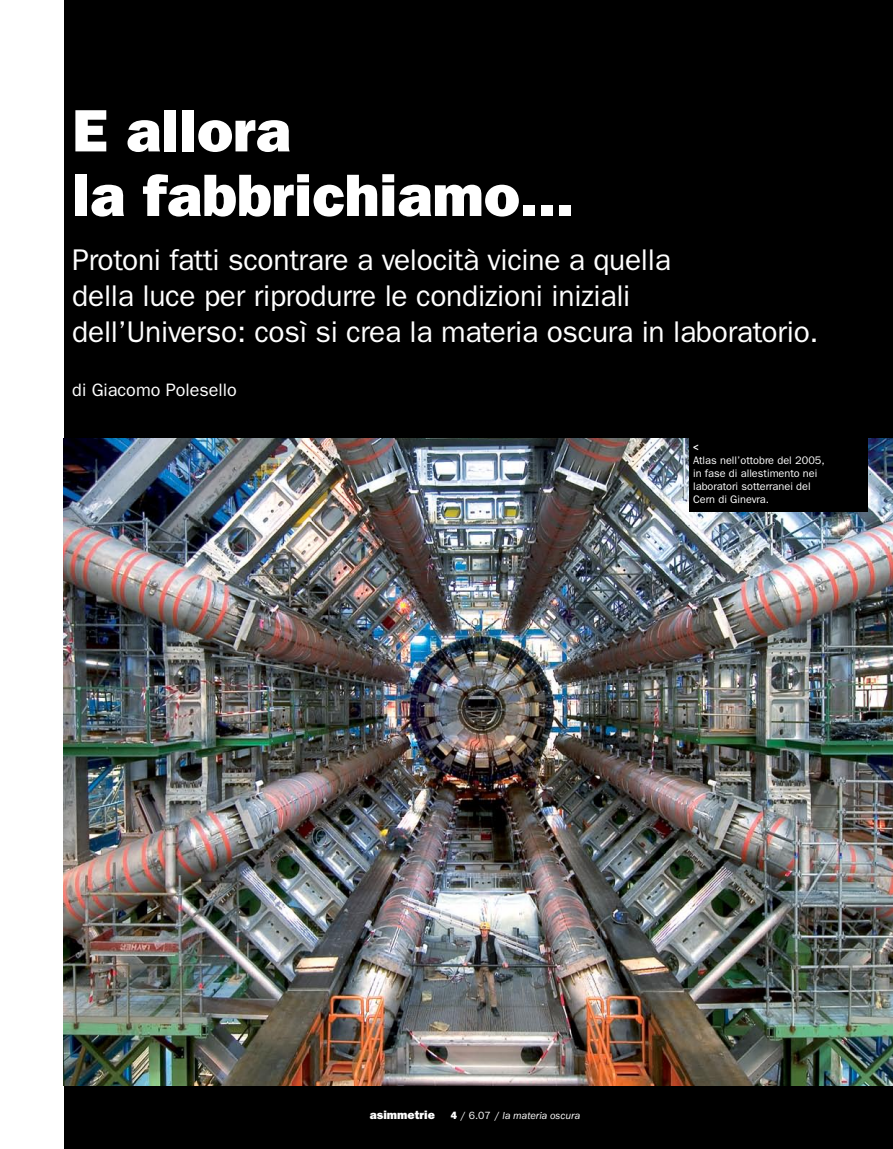
<style>
.page{position:relative;width:893px;height:1149px;background:#fff}
.page>*{position:absolute;margin:0;border:0;box-sizing:border-box;transform-origin:0 0}
.t1{font:800 60px/64.5px "Franklin Gothic";color:#fff}
.t2{font:30px/36px "Franklin Gothic";letter-spacing:-.01em;color:#fff}
.t3{font:18px "Franklin Gothic";color:#fff}
.t4{font:800 12px "Franklin Gothic";color:#fff}
.t5{font:10.95px/13.2px "Franklin Gothic";color:#fff}
.t6{font:500 10.95px "Franklin Gothic";color:#fff}
.t7{font:italic 10.5px "Franklin Gothic";color:#fff}
.s1{font-weight:800;font-style:normal}
.s2{font-style:normal}
</style>
<div class="page">
<div style="left:64px;top:0;width:829px;height:1148px;background:#000"></div>
<img style="left:64px;top:438px;width:829px;height:646px">
<div style="left:689px;top:434px;width:178px;height:77px;background:#000"></div>
<h1 class="t1" style="left:72px;top:97px;width:503px">E allora<br>la fabbrichiamo...</h1>
<p class="t2" style="left:72px;top:241px;width:748px">Protoni fatti scontrare a velocità vicine a quella<br>della luce per riprodurre le condizioni iniziali<br>dell’Universo: così si crea la materia oscura in laboratorio.</p>
<p class="t3" style="left:72px;top:379px;width:166px">di Giacomo Polesello</p>
<p class="t6" style="left:693px;top:441px;width:7px">&lt;</p>
<p class="t5" style="left:693px;top:453px;width:133px">Atlas nell’ottobre del 2005, in fase di allestimento nei laboratori sotterranei del<br>Cern di Ginevra.</p>
<p class="t4" style="left:370px;top:1107px;width:67px">asimmetrie</p>
<p class="t7" style="left:451px;top:1109px;width:131px"><span class="s1">4</span> <span class="s2">/ 6.07 /</span> la materia oscura</p>
</div>
